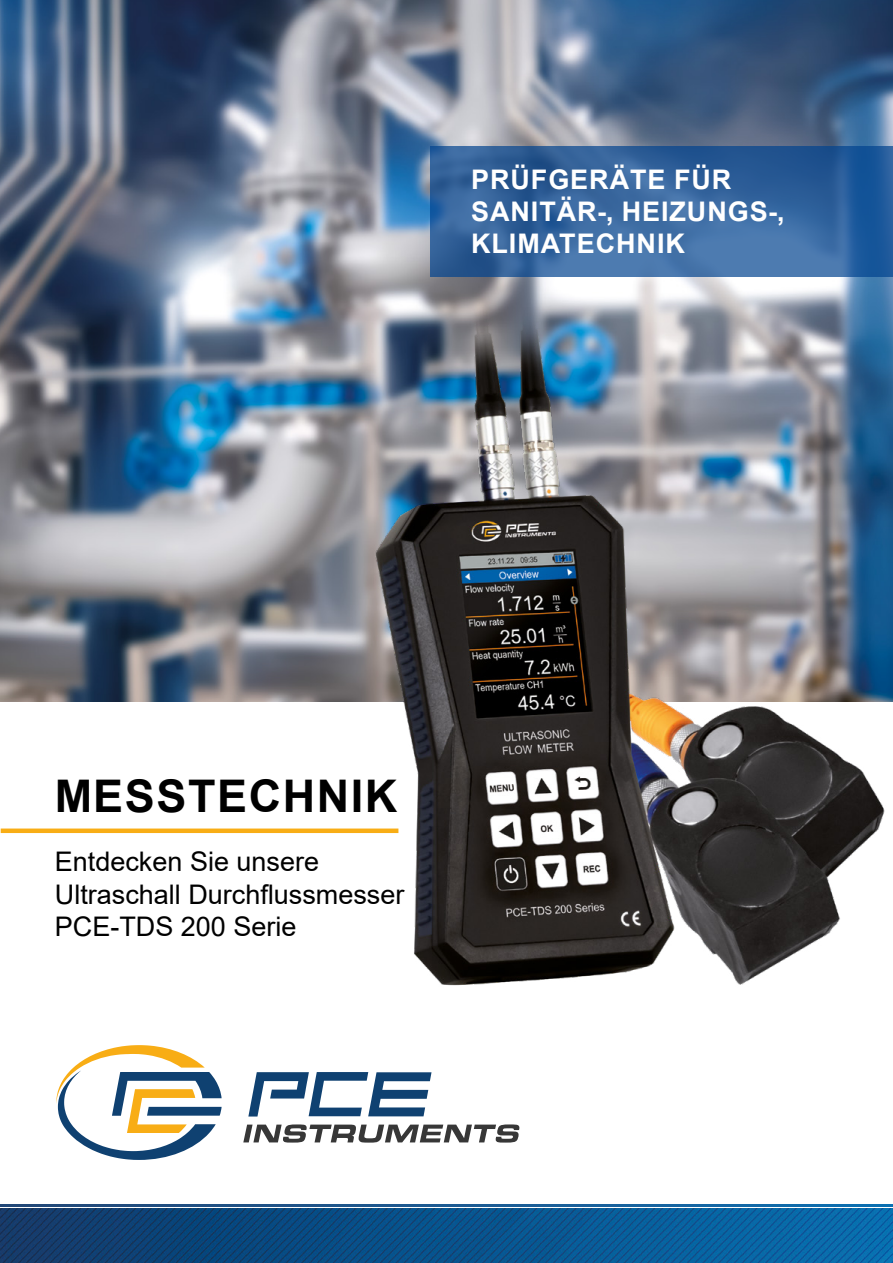
<style>
.page{position:relative;width:893px;height:1263px;background:#fff}
.page>*{position:absolute;margin:0;border:0;box-sizing:border-box;transform-origin:0 0}
.t1{font:700 45px "Arial";letter-spacing:.035em;color:#000}
.t2{font:27px/32.4px "Arial";color:#000}
.t3{font:700 27px/32.4px "Arial";letter-spacing:.035em;color:#fff}
</style>
<div class="page">
<img style="left:0;top:1209px;width:893px;height:54px">
<svg style="left:0;top:1205px;width:893px;height:2px;background:#1a5a92"></svg>
<img style="left:0;top:0;width:893px;height:702px">
<img style="left:180px;top:300px;width:713px;height:686px">
<div style="left:1px;top:828px;width:397px;height:5px;background:#f8ad15"></div>
<svg style="left:431px;top:147px;width:462px;height:130px;background:#34659e"></svg>
<svg style="left:243px;top:1124px;width:276px;height:18px"></svg>
<svg style="left:248px;top:1072px;width:183px;height:44px"></svg>
<svg style="left:56px;top:1045px;width:166px;height:115px"></svg>
<p class="t3" style="left:471px;top:163px;width:315px">PRÜFGERÄTE FÜR<br>SANITÄR-, HEIZUNGS-,<br>KLIMATECHNIK</p>
<h1 class="t1" style="left:55px;top:765px;width:344px">MESSTECHNIK</h1>
<p class="t2" style="left:55px;top:845px;width:351px">Entdecken Sie unsere<br>Ultraschall Durchflussmesser<br>PCE-TDS 200 Serie</p>
</div>
